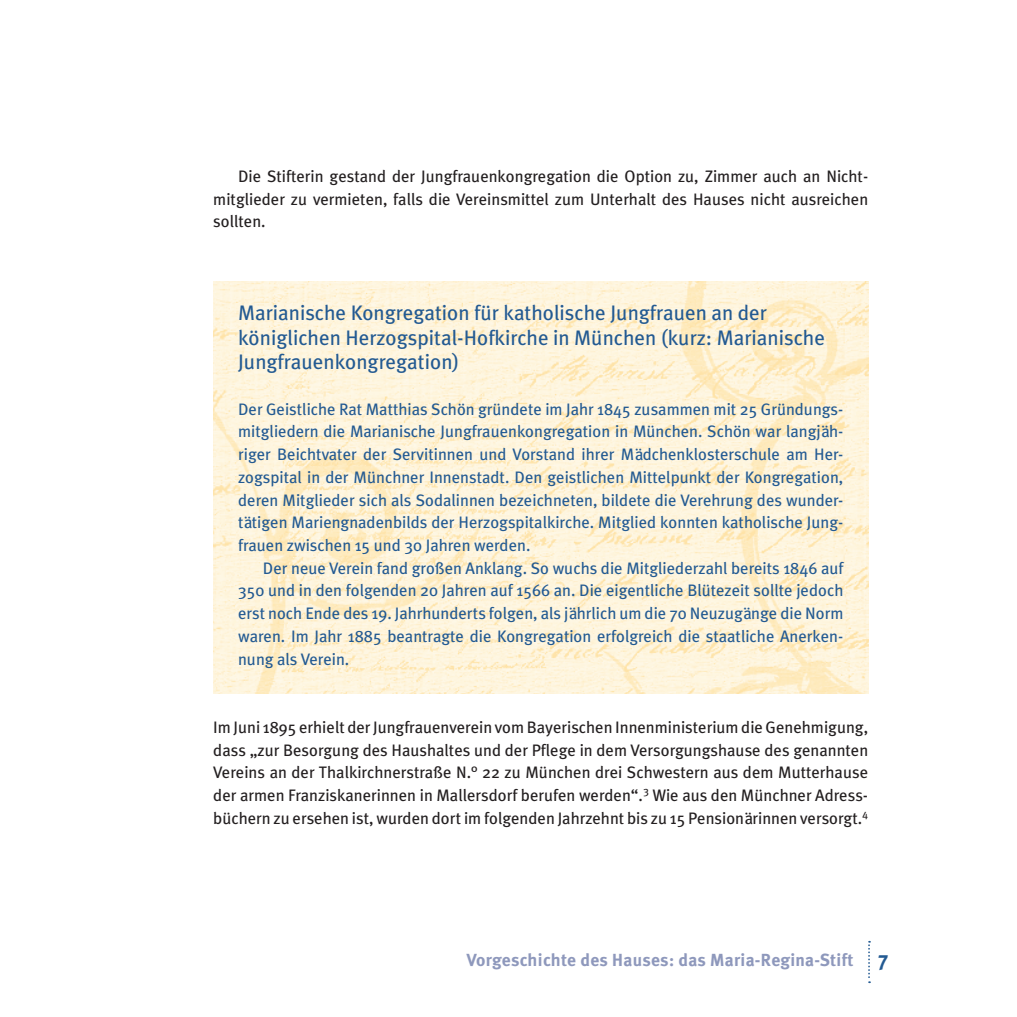
<style>
.page{position:relative;width:1017px;height:1017px;background:#fff}
.page>*{position:absolute;margin:0;border:0;box-sizing:border-box;transform-origin:0 0}
.t1{font:21px/24.5px "Meta Plus";color:#235a92}
.t2{font:700 17.5px "Meta";letter-spacing:.015em;color:#8e98bc}
.t3{font:16.62px/22.8px "Meta Plus";color:#235a92;text-align:justify}
.t4{font:16.62px/22.8px "Meta Plus";color:#231f20;text-align:justify}
.s1{font-size:21px;color:#235a92}
</style>
<div class="page">
<img style="left:213px;top:282px;width:655px;height:412px">
<svg style="left:868px;top:941px;width:2px;height:42px"></svg>
<p class="t4" style="left:213px;top:164px;width:656px;text-indent:25px">Die Stifterin gestand der Jungfrauenkongregation die Option zu, Zimmer auch an Nicht&shy;mitglieder zu vermieten, falls die Vereinsmittel zum Unterhalt des Hauses nicht ausreichen sollten.</p>
<p class="t1" style="left:238px;top:300px;width:588px">Marianische Kongregation für katholische Jungfrauen an der königlichen Herzogspital-Hofkirche in München (kurz: Marianische<br>Jungfrauenkongregation)</p>
<p class="t3" style="left:238px;top:397px;width:607px">Der Geistliche Rat Matthias Schön gründete im Jahr 1845 zusammen mit 25 Gründungs&shy;mitgliedern die Marianische Jungfrauenkongregation in München. Schön war langjäh&shy;riger Beichtvater der Servitinnen und Vorstand ihrer Mädchenklosterschule am Her&shy;zogspital in der Münchner Innenstadt. Den geistlichen Mittelpunkt der Kongregation, deren Mitglieder sich als Sodalinnen bezeichneten, bildete die Verehrung des wunder&shy;tätigen Mariengnadenbilds der Herzogspitalkirche. Mitglied konnten katholische Jung&shy;frauen zwischen 15 und 30 Jahren werden.</p>
<p class="t3" style="left:238px;top:556px;width:607px;text-indent:25px">Der neue Verein fand großen Anklang. So wuchs die Mitgliederzahl bereits 1846 auf 350 und in den folgenden 20 Jahren auf 1566 an. Die eigentliche Blütezeit sollte jedoch erst noch Ende des 19. Jahrhunderts folgen, als jährlich um die 70 Neuzugänge die Norm waren. Im Jahr 1885 beantragte die Kongregation erfolgreich die staatliche Anerken&shy;nung als Verein.</p>
<p class="t4" style="left:213px;top:716px;width:656px">Im Juni 1895 erhielt der Jungfrauenverein vom Bayerischen Innenministerium die Genehmigung, dass „zur Besorgung des Haushaltes und der Pflege in dem Versorgungshause des genannten Vereins an der Thalkirchnerstraße N.° 22 zu München drei Schwestern aus dem Mutterhause der armen Franziskanerinnen in Mallersdorf berufen werden“.<sup>3</sup> Wie aus den Münchner Adress&shy;büchern zu ersehen ist, wurden dort im folgenden Jahrzehnt bis zu 15 Pensionärinnen versorgt.<sup>4</sup></p>
<p class="t2" style="left:467px;top:949px;width:423px">Vorgeschichte des Hauses: das Maria-Regina-Stift <span class="s1">7</span></p>
</div>
